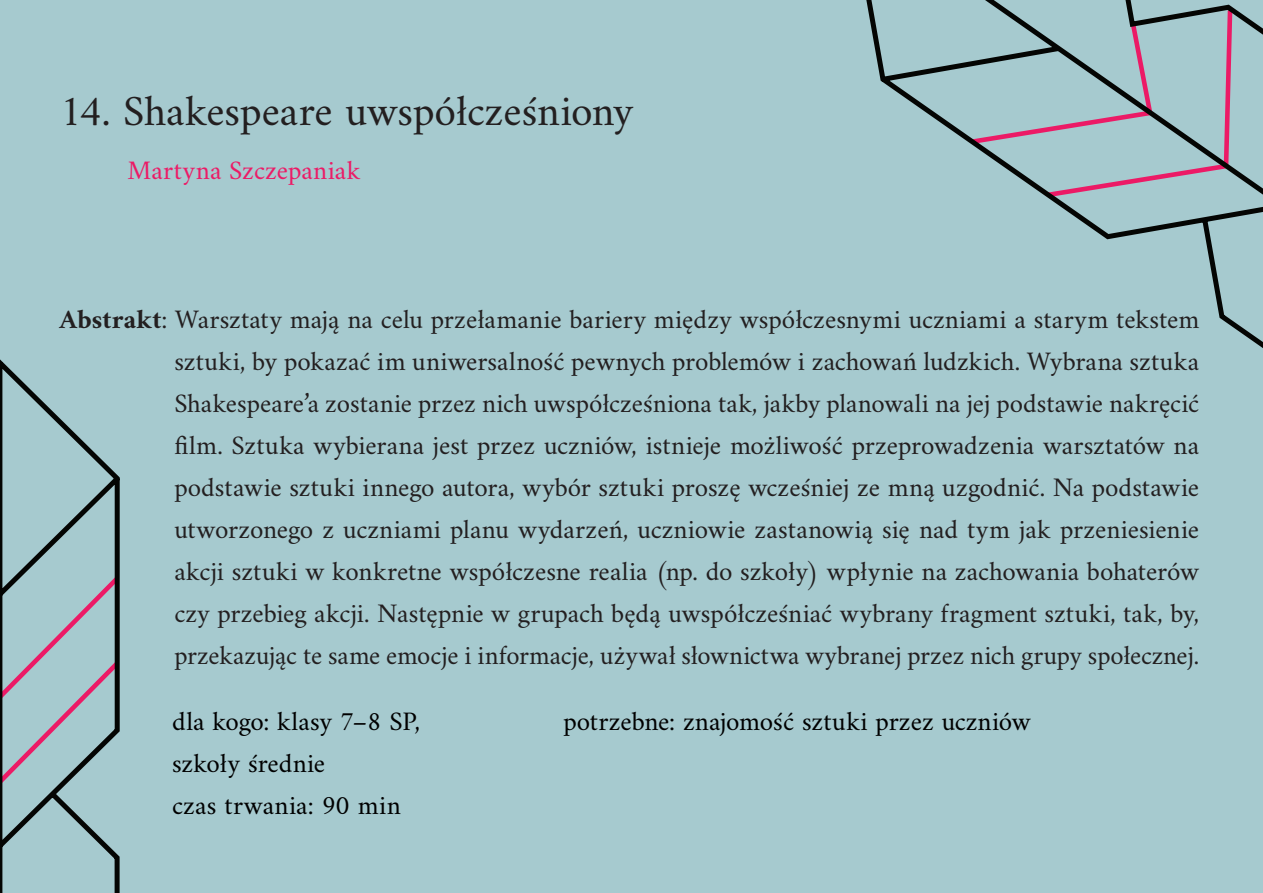
<style>
.page{position:relative;width:1263px;height:893px;background:#a6cacf}
.page>*{position:absolute;margin:0;border:0;box-sizing:border-box;transform-origin:0 0}
.t1{font:43.5px "Amiri";letter-spacing:-.005em;color:#231f20}
.t2{font:27px/42px "Amiri";letter-spacing:-.005em;color:#231f20;text-align:justify}
.t3{font:27px/42px "Amiri";color:#000}
.t4{font:27px "Amiri";letter-spacing:.005em;color:#ec1a66}
.s1{font-weight:700}
</style>
<div class="page">
<svg style="left:0;top:354px;width:125px;height:539px;background:#9ab5bc"></svg>
<div style="left:844px;top:0;width:419px;height:613px;background:#a6cacf"></div>
<h1 class="t1" style="left:60px;top:85px;width:575px">14. Shakespeare uwspółcześniony</h1>
<p class="t4" style="left:128px;top:154px;width:234px">Martyna Szczepaniak</p>
<p class="t2" style="left:174px;top:298px;width:1026px;text-indent:-115px"><span class="s1">Abstrakt</span>: Warsztaty mają na celu przełamanie bariery między współczesnymi uczniami a starym tekstem sztuki, by pokazać im uniwersalność pewnych problemów i zachowań ludzkich. Wybrana sztuka Shakespeare’a zostanie przez nich uwspółcześniona tak, jakby planowali na jej podstawie nakręcić film. Sztuka wybierana jest przez uczniów, istnieje możliwość przeprowadzenia warsztatów na podstawie sztuki innego autora, wybór sztuki proszę wcześniej ze mną uzgodnić. Na podstawie utworzonego z uczniami planu wydarzeń, uczniowie zastanowią się nad tym jak przeniesienie akcji sztuki w konkretne współczesne realia (np. do szkoły) wpłynie na zachowania bohaterów czy przebieg akcji. Następnie w grupach będą uwspółcześniać wybrany fragment sztuki, tak, by, przekazując te same emocje i informacje, używał słownictwa wybranej przez nich grupy społecznej.</p>
<p class="t3" style="left:172px;top:699px;width:249px">dla kogo: klasy 7–8 SP, szkoły średnie<br>czas trwania: 90 min</p>
<p class="t3" style="left:563px;top:699px;width:469px">potrzebne: znajomość sztuki przez uczniów</p>
</div>
